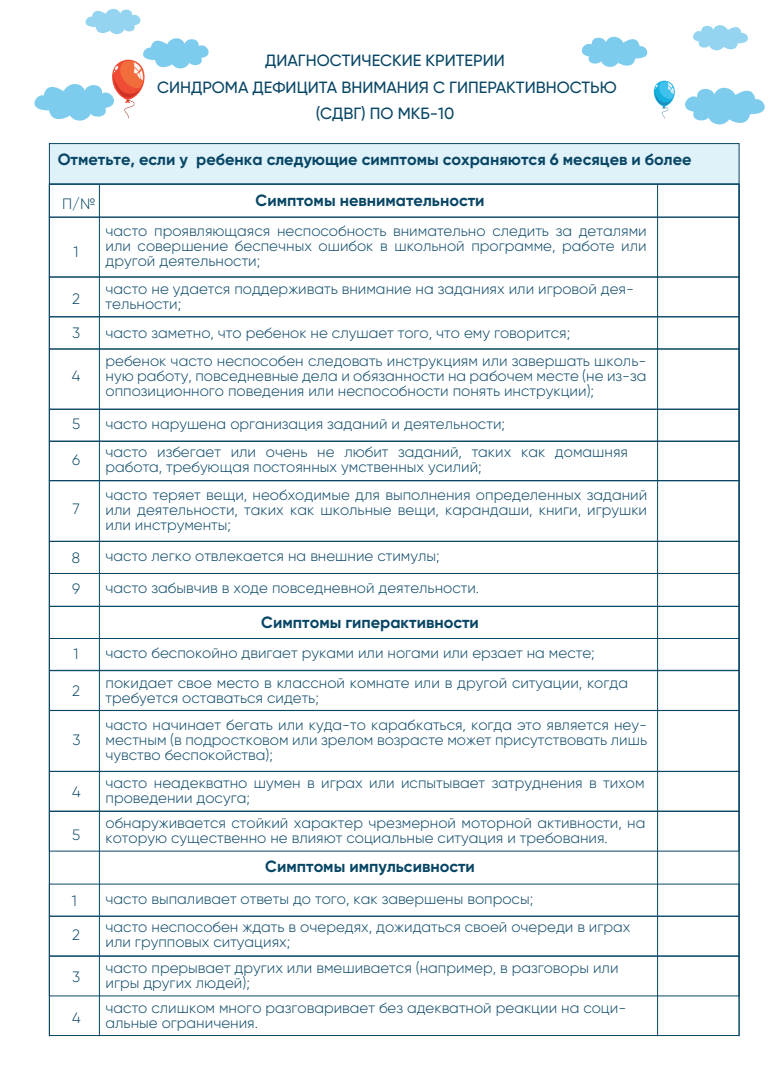
<style>
.page{position:relative;width:780px;height:1088px;background:#fff}
.page>*{position:absolute;margin:0;border:0;box-sizing:border-box;transform-origin:0 0}
.t1{font:700 16.25px "Gilroy";color:#084665}
.t2{font:500 16.25px/26.2px "Gilroy";color:#084665;text-align:center}
.t3{font:300 15px/15px "Gilroy";color:#084665}
</style>
<div class="page">
<svg style="left:693px;top:25px;width:55px;height:25px"></svg>
<svg style="left:581px;top:37px;width:66px;height:30px"></svg>
<svg style="left:685px;top:88px;width:79px;height:36px"></svg>
<hr style="left:99px;top:185px;width:1px;height:851px;background:#084665">
<hr style="left:657px;top:185px;width:1px;height:851px;background:#084665">
<svg style="left:653px;top:80px;width:22px;height:39px"></svg>
<div style="left:49px;top:144px;width:690px;height:40px;background:#dff2fa"></div>
<div style="left:49px;top:143px;width:690px;height:42px;border:1px solid #084665"></div>
<div style="left:49px;top:217px;width:690px;height:60px;border:1px solid #084665"></div>
<div style="left:49px;top:480px;width:690px;height:62px;border:1px solid #084665"></div>
<div style="left:49px;top:276px;width:690px;height:41px;border:1px solid #084665"></div>
<div style="left:49px;top:316px;width:690px;height:33px;border:1px solid #084665"></div>
<div style="left:49px;top:409px;width:690px;height:33px;border:1px solid #084665"></div>
<div style="left:49px;top:541px;width:690px;height:33px;border:1px solid #084665"></div>
<div style="left:49px;top:573px;width:690px;height:34px;border:1px solid #084665"></div>
<div style="left:49px;top:638px;width:690px;height:33px;border:1px solid #084665"></div>
<div style="left:49px;top:670px;width:690px;height:41px;border:1px solid #084665"></div>
<div style="left:49px;top:771px;width:690px;height:40px;border:1px solid #084665"></div>
<div style="left:49px;top:811px;width:690px;height:40px;border:1px solid #084665"></div>
<div style="left:49px;top:916px;width:690px;height:40px;border:1px solid #084665"></div>
<div style="left:49px;top:956px;width:690px;height:40px;border:1px solid #084665"></div>
<div style="left:49px;top:348px;width:690px;height:62px;border:1px solid #084665"></div>
<svg style="left:34px;top:9px;width:174px;height:112px"></svg>
<p class="t2" style="left:157px;top:47px;width:461px">ДИАГНОСТИЧЕСКИЕ КРИТЕРИИ<br>СИНДРОМА ДЕФИЦИТА ВНИМАНИЯ С ГИПЕРАКТИВНОСТЬЮ (СДВГ) ПО МКБ-10</p>
<p class="t1" style="left:58px;top:149px;width:635px">Отметьте, если у ребенка следующие симптомы сохраняются 6 месяцев и более</p>
<p class="t3" style="left:62px;top:196px;width:35px">П/№</p>
<p class="t3" style="left:74px;top:245px;width:6px">1</p>
<p class="t3" style="left:72px;top:291px;width:9px">2</p>
<p class="t3" style="left:72px;top:325px;width:10px">3</p>
<p class="t3" style="left:72px;top:368px;width:10px">4</p>
<p class="t3" style="left:72px;top:416px;width:10px">5</p>
<p class="t3" style="left:72px;top:452px;width:10px">6</p>
<p class="t3" style="left:72px;top:501px;width:9px">7</p>
<p class="t3" style="left:72px;top:542px;width:10px;line-height:31.2px">8<br>9</p>
<p class="t3" style="left:74px;top:646px;width:6px">1</p>
<p class="t3" style="left:72px;top:683px;width:9px">2</p>
<p class="t3" style="left:72px;top:732px;width:10px">3</p>
<p class="t1" style="left:255px;top:190px;width:230px">Симптомы невнимательности</p>
<p class="t3" style="left:106px;top:223px;width:542px;text-align:justify">часто проявляющаяся неспособность внимательно следить за деталями или совершение беспечных ошибок в школьной программе, работе или другой деятельности;</p>
<p class="t3" style="left:106px;top:281px;width:530px">часто не удается поддерживать внимание на заданиях или игровой дея&shy;тельности;</p>
<p class="t3" style="left:106px;top:325px;width:466px">часто заметно, что ребенок не слушает того, что ему говорится;</p>
<p class="t3" style="left:106px;top:353px;width:542px;text-align:justify">ребенок часто неспособен следовать инструкциям или завершать школь&shy;ную работу, повседневные дела и обязанности на рабочем месте (не из-за оппозиционного поведения или неспособности понять инструкции);</p>
<p class="t3" style="left:106px;top:409px;width:524px;line-height:28.4px">часто нарушена организация заданий и деятельности;<br>часто избегает или очень не любит заданий, таких как домашняя</p>
<p class="t3" style="left:106px;top:459px;width:377px">работа, требующая постоянных умственных усилий;</p>
<p class="t3" style="left:106px;top:487px;width:543px;text-align:justify">часто теряет вещи, необходимые для выполнения определенных заданий или деятельности, таких как школьные вещи, карандаши, книги, игрушки или инструменты;</p>
<p class="t3" style="left:106px;top:540px;width:375px;line-height:32px">часто легко отвлекается на внешние стимулы; часто забывчив в ходе повседневной деятельности.</p>
<p class="t1" style="left:261px;top:612px;width:219px">Симптомы гиперактивности</p>
<p class="t3" style="left:106px;top:645px;width:490px">часто беспокойно двигает руками или ногами или ерзает на месте;</p>
<p class="t3" style="left:106px;top:675px;width:524px">покидает свое место в классной комнате или в другой ситуации, когда требуется оставаться сидеть;</p>
<p class="t3" style="left:105px;top:717px;width:543px;text-align:justify">часто начинает бегать или куда-то карабкаться, когда это является неу&shy;местным (в подростковом или зрелом возрасте может присутствовать лишь чувство беспокойства);</p>
<p class="t3" style="left:72px;top:784px;width:10px">4</p>
<p class="t3" style="left:105px;top:775px;width:540px">часто неадекватно шумен в играх или испытывает затруднения в тихом проведении досуга;</p>
<p class="t3" style="left:72px;top:827px;width:10px">5</p>
<p class="t3" style="left:105px;top:815px;width:541px">обнаруживается стойкий характер чрезмерной моторной активности, на которую существенно не влияют социальные ситуация и требования.</p>
<p class="t1" style="left:265px;top:856px;width:211px">Симптомы импульсивности</p>
<p class="t3" style="left:72px;top:893px;width:6px">1</p>
<p class="t3" style="left:105px;top:884px;width:526px;line-height:28.2px">часто выпаливает ответы до того, как завершены вопросы;<br>часто неспособен ждать в очередях, дожидаться своей очереди в играх</p>
<p class="t3" style="left:105px;top:934px;width:186px">или групповых ситуациях;</p>
<p class="t3" style="left:72px;top:927px;width:9px">2</p>
<p class="t3" style="left:72px;top:969px;width:10px">3</p>
<p class="t3" style="left:72px;top:1010px;width:10px">4</p>
<p class="t3" style="left:105px;top:960px;width:514px">часто прерывает других или вмешивается (например, в разговоры или игры других людей);</p>
<p class="t3" style="left:105px;top:1000px;width:522px">часто слишком много разговаривает без адекватной реакции на соци&shy;альные ограничения.</p>
</div>
